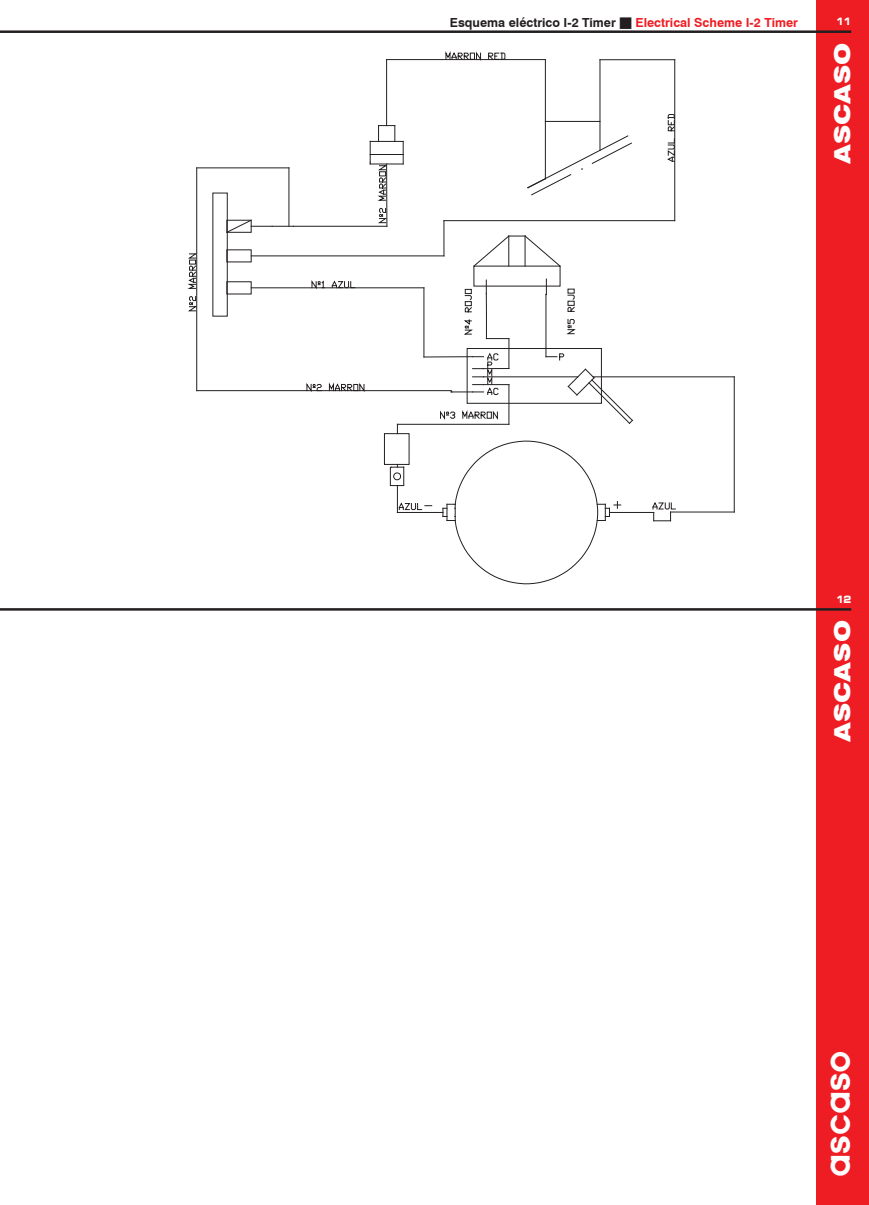
<style>
.page{position:relative;width:869px;height:1205px;background:#fff}
.page>*{position:absolute;margin:0;border:0;box-sizing:border-box;transform-origin:0 0}
.t1{font:27.5px "ASCAS Ologotype";color:#fff}
.t2{font:900 22.5px "Swiss 721 BT";color:#fff;scale:1.2 1}
.TITOL_PAGINA_RIGHT{font:700 12.5px "Swiss 721 BT";color:#231f20}
.t3{font:700 expanded 10px "Square 721 BT";color:#fff;scale:.8 1}
.s1{color:#ee1d23}
</style>
<div class="page">
<div style="left:815px;top:0;width:53px;height:1205px;background:#ee1d23"></div>
<hr style="left:0;top:30px;width:850px;height:3px;background:#231f20">
<hr style="left:0;top:608px;width:850px;height:3px;background:#231f20">
<svg style="left:370px;top:142px;width:1px;height:22px"></svg>
<svg style="left:403px;top:141px;width:1px;height:23px"></svg>
<hr style="left:386px;top:60px;width:1px;height:66px;background:#231f20">
<svg style="left:445px;top:52px;width:35px;height:7px"></svg>
<svg style="left:488px;top:53px;width:17px;height:6px"></svg>
<hr style="left:545px;top:60px;width:1px;height:61px;background:#231f20">
<hr style="left:733px;top:377px;width:1px;height:135px;background:#231f20">
<hr style="left:670px;top:512px;width:64px;height:1px;background:#231f20">
<hr style="left:609px;top:512px;width:44px;height:1px;background:#231f20">
<hr style="left:592px;top:377px;width:142px;height:1px;background:#231f20">
<svg style="left:440px;top:411px;width:15px;height:8px"></svg>
<svg style="left:462px;top:411px;width:35px;height:8px"></svg>
<div style="left:384px;top:433px;width:25px;height:31px;border:1px solid #231f20"></div>
<svg style="left:667px;top:139px;width:7px;height:22px"></svg>
<svg style="left:667px;top:114px;width:7px;height:17px"></svg>
<hr style="left:674px;top:60px;width:1px;height:161px;background:#231f20">
<hr style="left:599px;top:60px;width:75px;height:1px;background:#231f20">
<hr style="left:599px;top:60px;width:1px;height:61px;background:#231f20">
<svg style="left:567px;top:319px;width:7px;height:15px"></svg>
<svg style="left:567px;top:289px;width:7px;height:23px"></svg>
<svg style="left:567px;top:369px;width:65px;height:55px"></svg>
<hr style="left:483px;top:377px;width:94px;height:1px;background:#231f20">
<div style="left:467px;top:348px;width:134px;height:55px;border:1px solid #231f20"></div>
<hr style="left:444px;top:220px;width:230px;height:1px;background:#231f20">
<svg style="left:527px;top:121px;width:104px;height:74px"></svg>
<hr style="left:196px;top:168px;width:1px;height:223px;background:#231f20">
<hr style="left:443px;top:221px;width:1px;height:35px;background:#231f20">
<svg style="left:473px;top:236px;width:87px;height:30px"></svg>
<hr style="left:524px;top:236px;width:1px;height:30px;background:#231f20">
<hr style="left:508px;top:236px;width:1px;height:30px;background:#231f20">
<hr style="left:251px;top:288px;width:172px;height:1px;background:#231f20">
<hr style="left:197px;top:390px;width:254px;height:1px;background:#231f20">
<hr style="left:251px;top:256px;width:193px;height:1px;background:#231f20">
<div style="left:226px;top:282px;width:25px;height:12px;border:1px solid #231f20"></div>
<div style="left:226px;top:250px;width:25px;height:12px;border:1px solid #231f20"></div>
<svg style="left:188px;top:296px;width:8px;height:15px"></svg>
<svg style="left:188px;top:254px;width:8px;height:35px"></svg>
<hr style="left:397px;top:512px;width:45px;height:1px;background:#231f20">
<svg style="left:442px;top:441px;width:178px;height:143px"></svg>
<hr style="left:423px;top:356px;width:49px;height:1px;background:#231f20">
<hr style="left:397px;top:424px;width:111px;height:1px;background:#231f20">
<hr style="left:423px;top:288px;width:1px;height:69px;background:#231f20">
<svg style="left:306px;top:384px;width:15px;height:7px"></svg>
<svg style="left:329px;top:383px;width:35px;height:8px"></svg>
<svg style="left:311px;top:281px;width:13px;height:7px"></svg>
<svg style="left:332px;top:281px;width:23px;height:7px"></svg>
<hr style="left:545px;top:294px;width:1px;height:63px;background:#231f20">
<hr style="left:508px;top:385px;width:1px;height:39px;background:#231f20">
<svg style="left:545px;top:353px;width:18px;height:7px"></svg>
<svg style="left:450px;top:280px;width:59px;height:115px"></svg>
<svg style="left:545px;top:279px;width:2px;height:16px"></svg>
<hr style="left:293px;top:226px;width:94px;height:1px;background:#231f20">
<hr style="left:197px;top:168px;width:92px;height:1px;background:#231f20">
<hr style="left:288px;top:168px;width:1px;height:58px;background:#231f20">
<svg style="left:226px;top:220px;width:67px;height:13px"></svg>
<hr style="left:386px;top:59px;width:159px;height:1px;background:#231f20">
<svg style="left:378px;top:125px;width:17px;height:16px"></svg>
<svg style="left:378px;top:208px;width:8px;height:15px"></svg>
<svg style="left:378px;top:165px;width:8px;height:35px"></svg>
<hr style="left:386px;top:164px;width:1px;height:62px;background:#231f20">
<hr style="left:370px;top:154px;width:33px;height:1px;background:#231f20">
<hr style="left:370px;top:164px;width:33px;height:1px;background:#231f20">
<hr style="left:370px;top:141px;width:33px;height:1px;background:#231f20">
<svg style="left:652px;top:502px;width:23px;height:19px"></svg>
<svg style="left:390px;top:464px;width:41px;height:48px"></svg>
<p class="TITOL_PAGINA_RIGHT" style="left:450px;top:15px;width:349px">Esquema eléctrico I-2 Timer ■ <span class="s1">Electrical Scheme I-2 Timer</span></p>
<p class="t3" style="left:835px;top:16px;width:21px">11</p>
<h2 class="t2" style="left:828px;top:164px;width:103px;rotate:-90deg">ASCASO</h2>
<p class="t3" style="left:835px;top:593px;width:21px">12</p>
<h2 class="t2" style="left:828px;top:742px;width:103px;rotate:-90deg">ASCASO</h2>
<h1 class="t1" style="left:824px;top:1176px;width:128px;rotate:-90deg">ascaso</h1>
</div>
